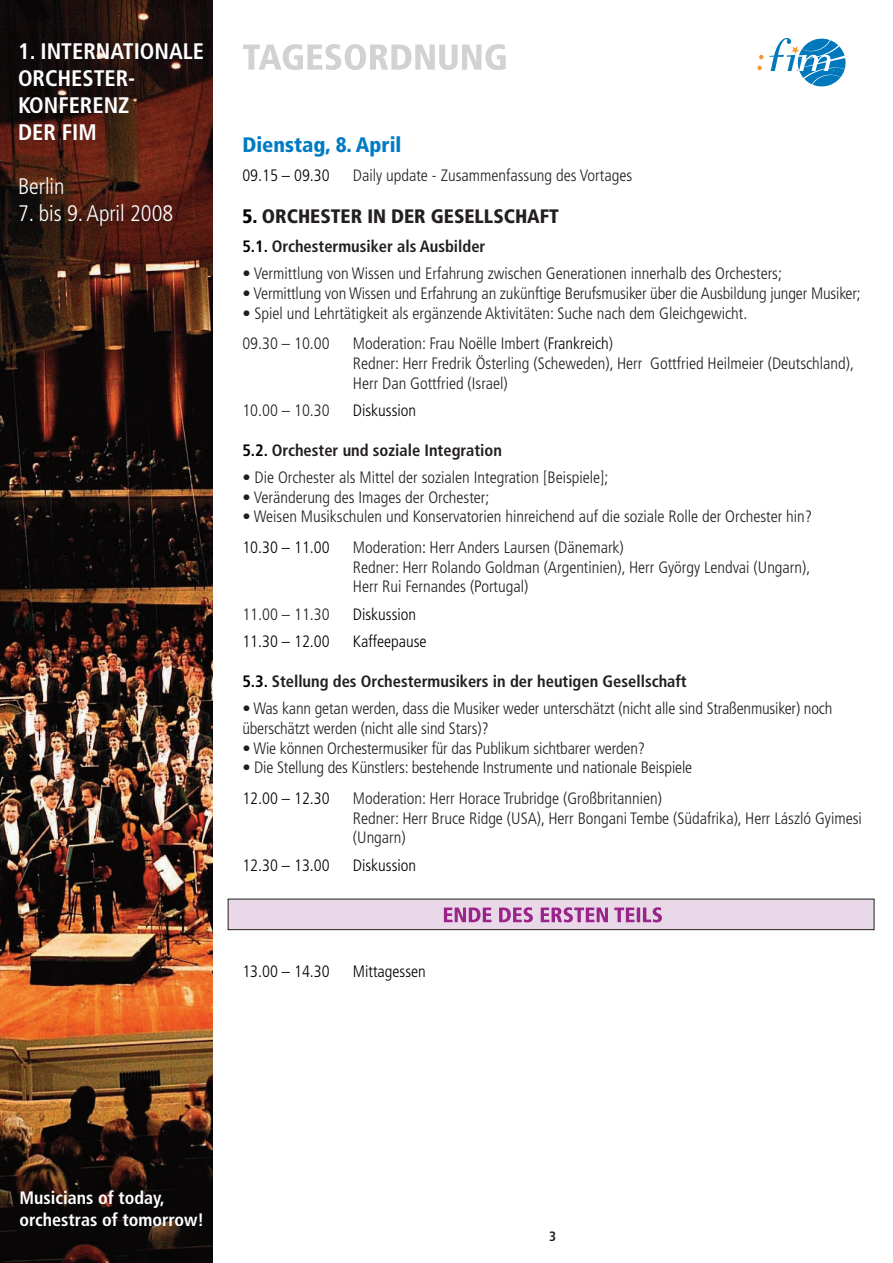
<style>
.page{position:relative;width:893px;height:1263px;background:#fff}
.page>*{position:absolute;margin:0;border:0;box-sizing:border-box;transform-origin:0 0}
.t1{font:700 condensed 22.5px/27px "Frutiger";color:#fff}
.t2{font:300 condensed 22.5px "Frutiger";color:#fff}
.t3{font:900 condensed 21px "Frutiger";color:#007bc3}
.t4{font:900 condensed 19.5px "Frutiger";color:#231f20}
.t5{font:700 condensed 18px/21.6px "Frutiger";color:#fff}
.t6{font:300 condensed 16.5px/19.8px "Frutiger";color:#231f20}
.t7{font:700 condensed 16.5px "Frutiger";color:#231f20}
.t8{font:300 condensed 16.5px "Frutiger";color:#000}
.t9{font:700 condensed 13.5px "Frutiger";color:#231f20}
.s1{color:#000}
</style>
<div class="page">
<img style="left:0;top:0;width:213px;height:1263px">
<svg style="left:757px;top:38px;width:89px;height:48px"></svg>
<svg style="left:243px;top:44px;width:263px;height:26px"></svg>
<div style="left:228px;top:899px;width:646px;height:30px;background:#e9d9e8"></div>
<svg style="left:444px;top:907px;width:218px;height:15px"></svg>
<div style="left:228px;top:899px;width:646px;height:31px;border:1px solid #231f20"></div>
<h1 class="t1" style="left:18px;top:40px;width:188px">1. INTERNATIONALE<br>ORCHESTER-<br>KONFERENZ<br>DER FIM</h1>
<h1 class="t2" style="left:18px;top:178px;width:48px">Berlin</h1>
<h1 class="t2" style="left:18px;top:205px;width:157px">7. bis 9. April 2008</h1>
<p class="t3" style="left:242px;top:136px;width:160px">Dienstag, 8. April</p>
<p class="t8" style="left:242px;top:169px;width:89px">09.15 – 09.30</p>
<p class="t6" style="left:353px;top:167px;width:281px">Daily update - Zusammenfassung des Vortages</p>
<p class="t4" style="left:242px;top:208px;width:318px"><span class="s1">5.</span> ORCHESTER IN DER GESELLSCHAFT</p>
<p class="t7" style="left:242px;top:239px;width:245px"><span class="s1">5.1.</span> Orchestermusiker als Ausbilder</p>
<p class="t6" style="left:242px;top:265px;width:541px">• Vermittlung von Wissen und Erfahrung zwischen Generationen innerhalb des Orchesters;</p>
<p class="t6" style="left:242px;top:284px;width:620px">• Vermittlung von Wissen und Erfahrung an zukünftige Berufsmusiker über die Ausbildung junger Musiker;</p>
<p class="t6" style="left:242px;top:299px;width:506px;line-height:30.5px">• Spiel und Lehrtätigkeit als ergänzende Aktivitäten: Suche nach dem Gleichgewicht.<br>09.30 – 10.00</p>
<p class="t6" style="left:353px;top:335px;width:503px">Moderation: Frau Noëlle Imbert (<span class="s1">Frankreich</span>)<br>Redner: Herr Fredrik Österling (Scheweden), Herr Gottfried Heilmeier (Deutschland),<br>Herr Dan Gottfried (Israel)</p>
<p class="t6" style="left:242px;top:402px;width:89px">10.00 – 10.30</p>
<p class="t8" style="left:353px;top:404px;width:65px">Diskussion</p>
<p class="t7" style="left:242px;top:443px;width:261px"><span class="s1">5.2.</span> Orchester und soziale Integration</p>
<p class="t6" style="left:242px;top:468px;width:368px">• Die Orchester als Mittel der sozialen Integration [Beispiele];</p>
<p class="t6" style="left:242px;top:488px;width:249px">• Veränderung des Images der Orchester;</p>
<p class="t6" style="left:242px;top:508px;width:571px">• Weisen Musikschulen und Konservatorien hinreichend auf die soziale Rolle der Orchester hin?</p>
<p class="t8" style="left:242px;top:540px;width:89px">10.30 – 11.00</p>
<p class="t6" style="left:353px;top:539px;width:459px">Moderation<span class="s1">:</span> Herr Anders Laursen (Dänemark)<br>Redner: Herr Rolando Goldman (Argentinien), Herr György Lendvai (Ungarn),<br>Herr Rui Fernandes (Portugal)</p>
<p class="t6" style="left:242px;top:605px;width:89px">11.00 – 11.30</p>
<p class="t8" style="left:353px;top:607px;width:65px">Diskussion</p>
<p class="t8" style="left:242px;top:635px;width:89px">11.30 – 12.00</p>
<p class="t8" style="left:353px;top:635px;width:75px">Kaffeepause</p>
<p class="t7" style="left:242px;top:674px;width:446px"><span class="s1">5.3.</span> Stellung des Orchestermusikers in der heutigen Gesellschaft</p>
<p class="t6" style="left:242px;top:700px;width:592px">• Was kann getan werden, dass die Musiker weder unterschätzt (nicht alle sind Straßenmusiker) noch überschätzt werden (nicht alle sind Stars)?</p>
<p class="t6" style="left:242px;top:739px;width:404px">• Wie können Orchestermusiker für das Publikum sichtbarer werden?</p>
<p class="t6" style="left:242px;top:759px;width:451px">• Die Stellung des Künstlers: bestehende Instrumente und nationale Beispiele</p>
<p class="t8" style="left:242px;top:791px;width:89px">12.00 – 12.30</p>
<p class="t6" style="left:353px;top:789px;width:510px">Moderation: Herr Horace Trubridge (Großbritannien)<br>Redner: Herr Bruce Ridge (USA), Herr Bongani Tembe (Südafrika), Herr László Gyimesi (Ungarn)</p>
<p class="t8" style="left:242px;top:858px;width:89px">12.30 – 13.00</p>
<p class="t8" style="left:353px;top:858px;width:65px">Diskussion</p>
<p class="t8" style="left:242px;top:964px;width:89px">13.00 – 14.30</p>
<p class="t8" style="left:353px;top:964px;width:74px">Mittagessen</p>
<p class="t5" style="left:20px;top:1188px;width:186px">Musicians of today, orchestras of tomorrow!</p>
<p class="t9" style="left:549px;top:1231px;width:9px">3</p>
</div>
